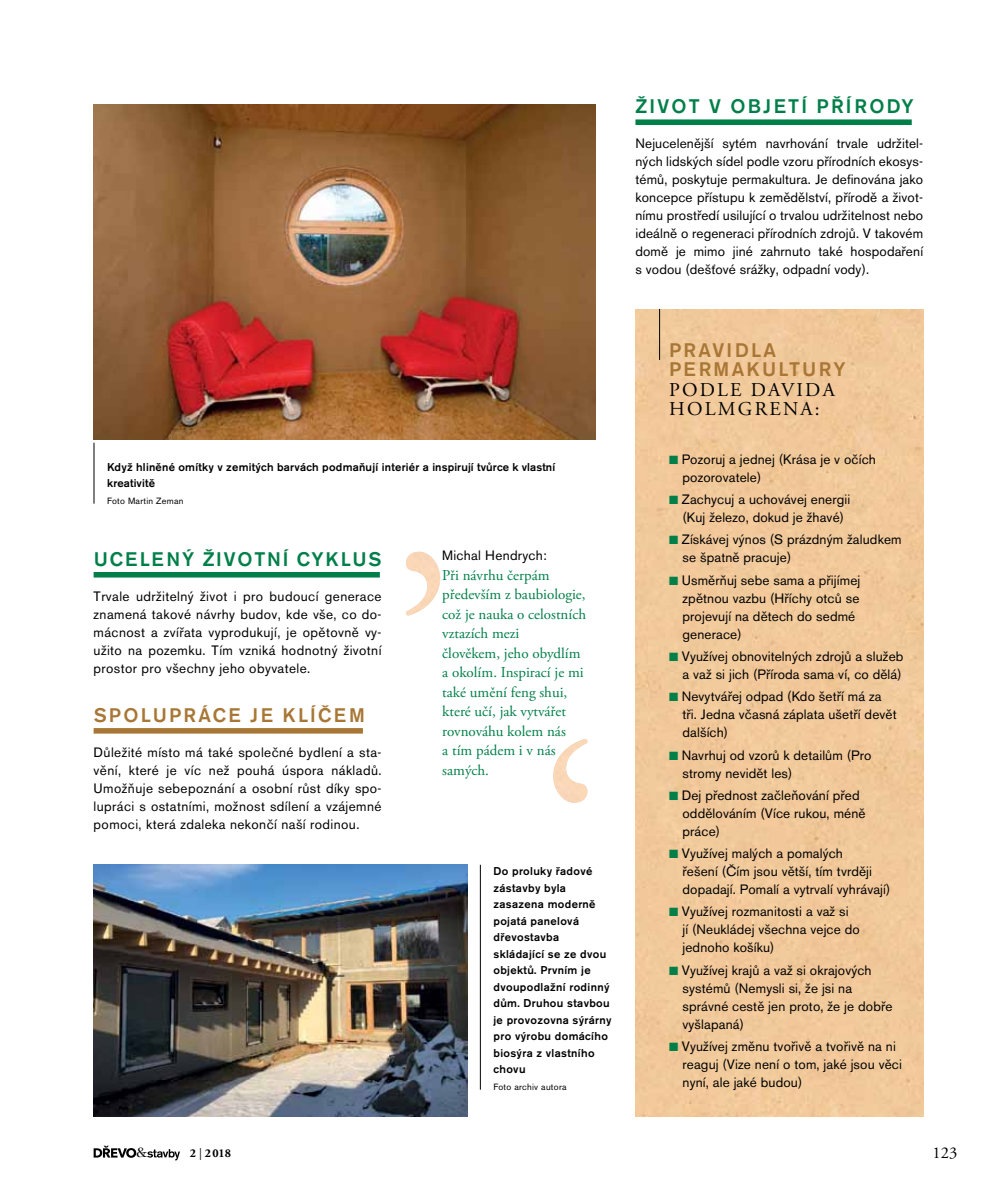
<style>
.page{position:relative;width:1000px;height:1191px;background:#fff}
.page>*{position:absolute;margin:0;border:0;box-sizing:border-box;transform-origin:0 0}
.t1{font:500 19.5px/19.5px "Akzidenz Grotesk BECE";letter-spacing:.115em;color:#a87736}
.t2{font:19.5px/19.5px "Adobe Garamond Pro";letter-spacing:.115em;color:#000}
.t3{font:500 19.5px "Akzidenz Grotesk BECE";letter-spacing:.095em;color:#007f49}
.t4{font:500 19.5px "Akzidenz Grotesk BECE";letter-spacing:.115em;color:#007f49}
.t5{font:16.5px "Adobe Garamond Pro";color:#000}
.t6{font:15px/19.5px "Adobe Garamond Pro";color:#007f49}
.t7{font:13.5px/18px "Akzidenz Grotesk BECE";letter-spacing:.01em;color:#000}
.t8{font:12.9px "Timpani";color:#000}
.t9{font:700 12px "Adobe Garamond Pro";color:#000}
.t10{font:500 11.25px/16.5px "Akzidenz Grotesk BECE";letter-spacing:.025em;color:#000}
.t11{font:9px "Akzidenz Grotesk BECE";letter-spacing:.03em;color:#000}
.s1{color:#007f49}
.s2{font-weight:400}
</style>
<div class="page">
<svg style="left:94px;top:1145px;width:42px;height:12px"></svg>
<svg style="left:147px;top:1149px;width:33px;height:11px"></svg>
<img style="left:94px;top:864px;width:373px;height:252px">
<img style="left:94px;top:105px;width:501px;height:334px">
<div style="left:94px;top:572px;width:286px;height:5px;background:#007f49"></div>
<div style="left:94px;top:728px;width:269px;height:5px;background:#a87736"></div>
<img style="left:406px;top:552px;width:34px;height:63px">
<img style="left:553px;top:739px;width:34px;height:63px">
<hr style="left:659px;top:309px;width:1px;height:51px;background:#000">
<hr style="left:480px;top:864px;width:1px;height:225px;background:#000">
<hr style="left:94px;top:443px;width:1px;height:60px;background:#000">
<div style="left:635px;top:119px;width:276px;height:6px;background:#007f49"></div>
<h1 class="t4" style="left:635px;top:95px;width:279px">Život v obj etí přírody</h1>
<p class="t7" style="left:635px;top:135px;width:289px;text-align:justify">Nejucelenější sytém navrhování trvale udržitel&shy;ných lidských sídel podle vzoru přírodních ekosys&shy;témů, poskytuje permakultura. Je definována jako koncepce přístupu k zemědělství, přírodě a život&shy;nímu prostředí usilující o trvalou udržitelnost nebo ideálně o regeneraci přírodních zdrojů. V takovém domě je mimo jiné zahrnuto také hospodaření s vodou (dešťové srážky, odpadní vody).</p>
<p class="t10" style="left:107px;top:458px;width:450px">Když hliněné omítky v zemitých barvách podmaňují interiér a inspirují tvůrce k vlastní kreativitě</p>
<p class="t11" style="left:107px;top:495px;width:78px">Foto Martin Zeman</p>
<h1 class="t3" style="left:94px;top:548px;width:289px">Ucelený životní cyklus</h1>
<p class="t7" style="left:94px;top:587px;width:289px;text-align:justify">Trvale udržitelný život i pro budoucí generace znamená takové návrhy budov, kde vše, co do&shy;mácnost a zvířata vyprodukují, je opětovně vy&shy;užito na pozemku. Tím vzniká hodnotný životní prostor pro všechny jeho obyvatele.</p>
<h1 class="t1" style="left:94px;top:705px;width:272px">Spolupráce j e klíčem</h1>
<p class="t7" style="left:94px;top:743px;width:289px;text-align:justify">Důležité místo má také společné bydlení a sta&shy;vění, které je víc než pouhá úspora nákladů.<br>Umožňuje sebepoznání a osobní růst díky spo&shy;lupráci s ostatními, možnost sdílení a vzájemné pomoci, která zdaleka nekončí naší rodinou.</p>
<p class="t7" style="left:442px;top:546px;width:106px">Michal Hendrych:</p>
<p class="t6" style="left:442px;top:565px;width:145px">Při návrhu čerpám především z baubiologie, což je nauka o celostních vztazích mezi<br>člověkem, jeho obydlím a okolím. Inspirací je mi také umění feng shui, které učí, jak vytvářet rovnováhu kolem nás<br>a tím pádem i v nás samých.</p>
<p class="t10" style="left:493px;top:863px;width:120px">Do proluky řadové zástavby byla zasazena moderně pojatá panelová dřevostavba skládající se ze dvou objektů. Prvním je dvoupodlažní rodinný dům. Druhou stavbou je provozovna sýrárny pro výrobu domácího biosýra z vlastního chovu</p>
<p class="t11" style="left:493px;top:1081px;width:75px">Foto archiv autora</p>
<h1 class="t1" style="left:669px;top:340px;width:178px">Pravidla permakultury</h1>
<h1 class="t2" style="left:669px;top:380px;width:167px">podle Davida<br>Holmgrena:</h1>
<p class="t7" style="left:682px;top:450px;width:195px;text-indent:-14px"><span class="s1">■</span> Pozoruj a jednej (Krása je v očích pozorovatele)</p>
<p class="t7" style="left:668px;top:490px;width:183px;text-align:center"><span class="s1">■</span> Zachycuj a uchovávej energii (Kuj železo, dokud je žhavé)</p>
<p class="t7" style="left:682px;top:531px;width:220px;text-indent:-14px"><span class="s1">■</span> Získávej výnos (S prázdným žaludkem se špatně pracuje)</p>
<p class="t7" style="left:682px;top:571px;width:179px;text-indent:-14px"><span class="s1">■</span> Usměrňuj sebe sama a přijímej zpětnou vazbu (Hříchy otců se projevují na dětech do sedmé generace)</p>
<p class="t7" style="left:668px;top:647px;width:236px;text-align:right"><span class="s1">■</span> Využívej obnovitelných zdrojů a služeb a važ si jich (Příroda sama ví, co dělá)</p>
<p class="t7" style="left:682px;top:687px;width:215px;text-indent:-14px"><span class="s1">■</span> Nevytvářej odpad (Kdo šetří má za tři. Jedna včasná záplata ušetří devět dalších)</p>
<p class="t7" style="left:682px;top:746px;width:190px;text-indent:-14px"><span class="s1">■</span> Navrhuj od vzorů k detailům (Pro stromy nevidět les)</p>
<p class="t7" style="left:682px;top:786px;width:184px;text-indent:-14px"><span class="s1">■</span> Dej přednost začleňování před oddělováním (Více rukou, méně práce)</p>
<p class="t7" style="left:682px;top:844px;width:209px;text-indent:-14px"><span class="s1">■</span> Využívej malých a pomalých<br>řešení (Čím jsou větší, tím tvrději dopadají. Pomalí a vytrvalí vyhrávají)</p>
<p class="t7" style="left:682px;top:902px;width:179px;text-indent:-14px"><span class="s1">■</span> Využívej rozmanitosti a važ si<br>jí (Neukládej všechna vejce do jednoho košíku)</p>
<p class="t7" style="left:682px;top:961px;width:211px;text-indent:-14px"><span class="s1">■</span> Využívej krajů a važ si okrajových systémů (Nemysli si, že jsi na správné cestě jen proto, že je dobře vyšlapaná)</p>
<p class="t7" style="left:682px;top:1037px;width:221px;text-indent:-14px"><span class="s1">■</span> Využívej změnu tvořivě a tvořivě na ni reaguj (Vize není o tom, jaké jsou věci nyní, ale jaké budou)</p>
<p class="t8" style="left:137px;top:1144px;width:12px">&amp;</p>
<p class="t9" style="left:190px;top:1146px;width:43px">2 <span class="s2">|</span> 2 018</p>
<p class="t5" style="left:932px;top:1142px;width:27px">123</p>
</div>
